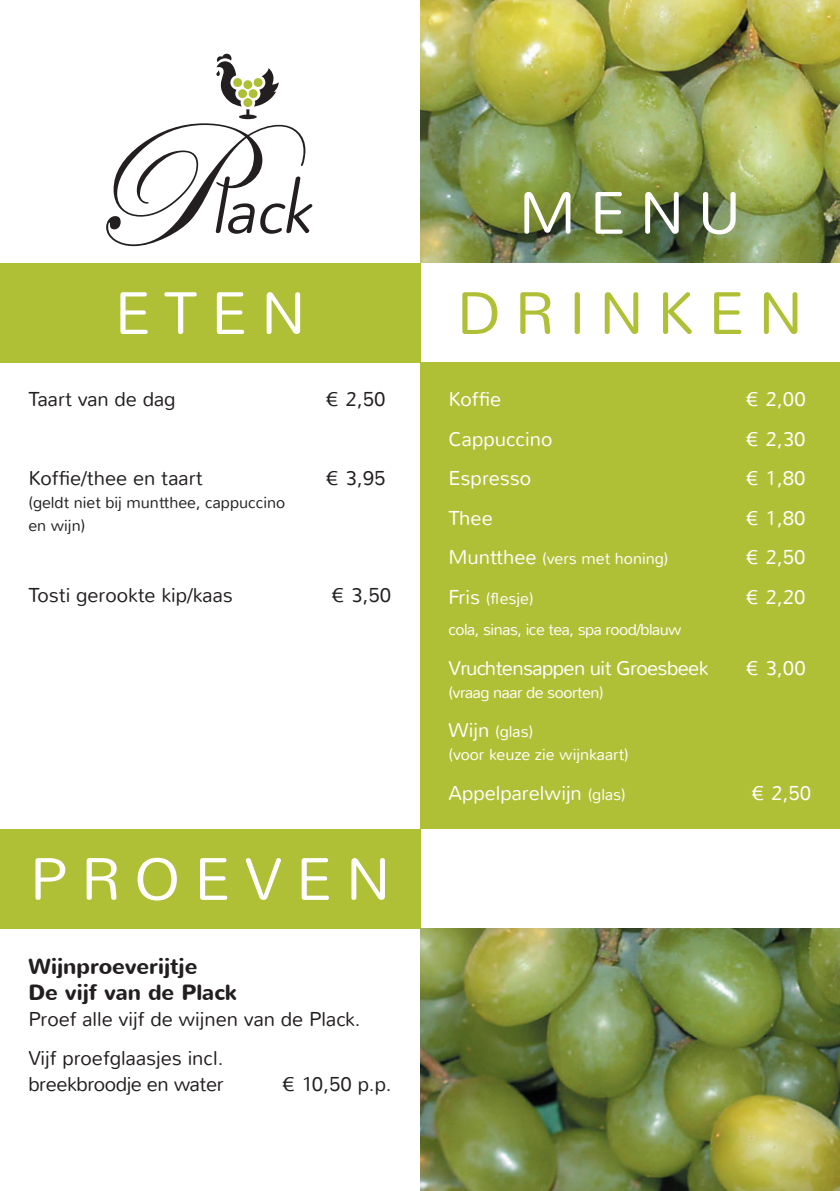
<style>
.page{position:relative;width:840px;height:1191px;background:#fff}
.page>*{position:absolute;margin:0;border:0;box-sizing:border-box;transform-origin:0 0}
.t1{font:300 60px "Nunito";letter-spacing:.225em;color:#fff}
.t2{font:300 60px "Nunito";letter-spacing:.225em;color:#b0c036}
.t3{font:700 22px/26px "Nunito";color:#231f20}
.t4{font:300 20px/39.6px "Nunito";color:#231f20}
.t5{font:300 20px "Nunito";color:#fff}
.t6{font:300 20px "Nunito";letter-spacing:-.03em;color:#fff}
.t7{font:300 20px "Nunito";letter-spacing:-.02em;color:#231f20}
.t8{font:300 16px "Nunito";letter-spacing:-.03em;color:#fff}
.t9{font:300 16px/23px "Nunito";color:#fff}
.t10{font:300 16px/23px "Nunito";color:#231f20}
.s1{font-size:20px}
.s2{font-size:16px}
</style>
<div class="page">
<img style="left:420px;top:0;width:419px;height:263px">
<div style="left:420px;top:363px;width:419px;height:466px;background:#b0c036"></div>
<div style="left:0;top:263px;width:420px;height:100px;background:#b0c036"></div>
<div style="left:0;top:829px;width:420px;height:99px;background:#b0c036"></div>
<svg style="left:106px;top:54px;width:206px;height:192px"></svg>
<div style="left:233px;top:78px;width:9px;height:9px;background:#b0c036;border-radius:50%"></div>
<div style="left:253px;top:78px;width:9px;height:9px;background:#b0c036;border-radius:50%"></div>
<div style="left:238px;top:89px;width:9px;height:9px;background:#b0c036;border-radius:50%"></div>
<div style="left:248px;top:89px;width:9px;height:9px;background:#b0c036;border-radius:50%"></div>
<div style="left:243px;top:98px;width:9px;height:9px;background:#b0c036;border-radius:50%"></div>
<div style="left:243px;top:80px;width:9px;height:9px;background:#b0c036;border-radius:50%"></div>
<img style="left:420px;top:928px;width:419px;height:263px">
<h1 class="t1" style="left:114px;top:276px;width:192px">ETEN</h1>
<p class="t4" style="left:28px;top:380px;width:149px">Taart van de dag</p>
<p class="t4" style="left:326px;top:380px;width:61px">€ 2,50</p>
<p class="t4" style="left:28px;top:459px;width:176px">Koffie/thee en taart</p>
<p class="t4" style="left:326px;top:459px;width:61px">€ 3,95</p>
<p class="t10" style="left:28px;top:491px;width:258px">(geldt niet bij muntthee, cappuccino en wijn)</p>
<p class="t4" style="left:28px;top:576px;width:206px">Tosti gerookte kip/kaas</p>
<p class="t4" style="left:332px;top:576px;width:61px">€ 3,50</p>
<h1 class="t1" style="left:30px;top:841px;width:362px">PROEVEN</h1>
<p class="t3" style="left:28px;top:953px;width:210px">Wijnproeverijtje<br>De vijf van de Plack</p>
<p class="t4" style="left:28px;top:999px;width:333px">Proef alle vijf de wijnen van de Plack.<br>Vijf proefglaasjes incl.</p>
<p class="t7" style="left:28px;top:1072px;width:197px">breekbroodje en water</p>
<p class="t4" style="left:282px;top:1065px;width:110px">€ 10,50 p.p.</p>
<h1 class="t1" style="left:518px;top:175px;width:224px">MENU</h1>
<h1 class="t2" style="left:457px;top:276px;width:347px">DRINKEN</h1>
<p class="t5" style="left:448px;top:387px;width:54px">Koffie</p>
<p class="t5" style="left:746px;top:387px;width:61px">€ 2,00</p>
<p class="t5" style="left:448px;top:426px;width:105px">Cappuccino</p>
<p class="t5" style="left:746px;top:426px;width:61px">€ 2,30</p>
<p class="t5" style="left:448px;top:466px;width:84px">Espresso</p>
<p class="t5" style="left:746px;top:466px;width:61px">€ 1,80</p>
<p class="t5" style="left:448px;top:505px;width:46px">Thee</p>
<p class="t5" style="left:746px;top:505px;width:61px">€ 1,80</p>
<p class="t9" style="left:448px;top:547px;width:221px"><span class="s1">Muntthee</span> (vers met honing)</p>
<p class="t5" style="left:746px;top:545px;width:61px">€ 2,50</p>
<p class="t8" style="left:448px;top:588px;width:87px"><span class="s1">Fris</span> (flesje)</p>
<p class="t5" style="left:746px;top:584px;width:61px">€ 2,20</p>
<p class="t8" style="left:448px;top:619px;width:235px">cola, sinas, ice tea, spa rood/blauw</p>
<p class="t6" style="left:448px;top:655px;width:261px">Vruchtensappen uit Groesbeek</p>
<p class="t5" style="left:746px;top:655px;width:61px">€ 3,00</p>
<p class="t8" style="left:448px;top:682px;width:157px">(vraag naar de soorten)</p>
<p class="t9" style="left:448px;top:720px;width:182px"><span class="s1">Wijn</span> (glas)<br>(voor keuze zie wijnkaart)</p>
<p class="t5" style="left:448px;top:780px;width:179px">Appelparelwijn <span class="s2">(glas)</span></p>
<p class="t5" style="left:751px;top:780px;width:61px">€ 2,50</p>
</div>
